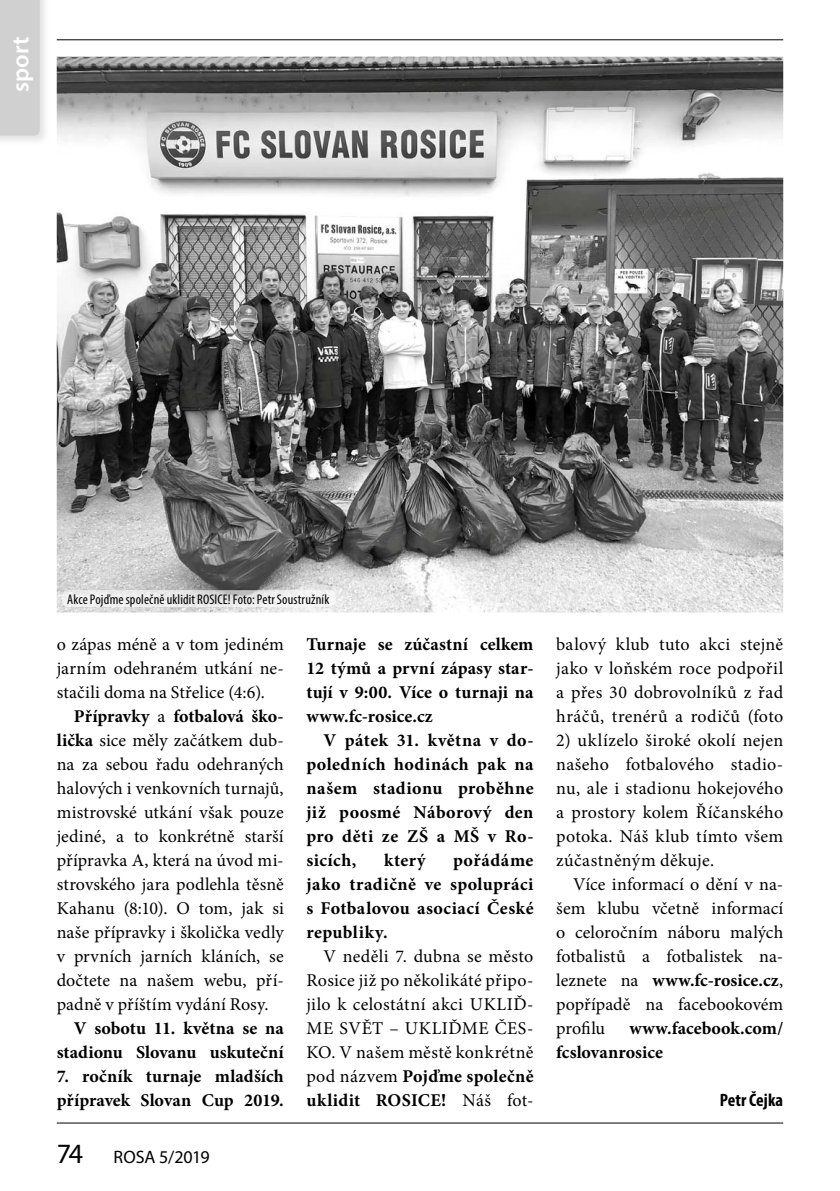
<style>
.page{position:relative;width:840px;height:1191px;background:#fff}
.page>*{position:absolute;margin:0;border:0;box-sizing:border-box;transform-origin:0 0}
.t1{font:600 24px "Myriad Pro";letter-spacing:-.005em;color:#fff}
.t2{font:18px/24px "Minion Pro";letter-spacing:.01em;color:#000;text-align:justify}
.t3{font:700 18px/24px "Minion Pro";letter-spacing:.01em;color:#000;text-align:justify}
.t4{font:18px "Myriad Pro";letter-spacing:-.005em;color:#000}
.t5{font:700 condensed 18px "Myriad Pro";letter-spacing:.005em;color:#000}
.t6{font:condensed 14px "Myriad Pro";letter-spacing:.01em;color:#000}
.s1{font-weight:700}
.s2{font-size:28px}
</style>
<div class="page">
<img style="left:57px;top:57px;width:725px;height:555px">
<div style="left:0;top:0;width:40px;height:136px;background:#d0d0d0"></div>
<img style="left:62px;top:590px;width:273px;height:17px;border-radius:6px">
<hr style="left:57px;top:1122px;width:725px;height:1px;background:#000">
<hr style="left:57px;top:39px;width:725px;height:1px;background:#000">
<h1 class="t1" style="left:11px;top:92px;width:56px;rotate:-90deg">sport</h1>
<p class="t6" style="left:67px;top:594px;width:263px">Akce Pojďme společně uklidit ROSICE! Foto: Petr Soustružník</p>
<p class="t2" style="left:57px;top:634px;width:228px">o zápas méně a v tom jediném jarním odehraném utkání ne&shy;stačili doma na Střelice (4:6).</p>
<p class="t2" style="left:57px;top:706px;width:228px;text-indent:17px"><span class="s1">Přípravky</span> a <span class="s1">fotbalová ško&shy;lička</span> sice měly začátkem dub&shy;na za sebou řadu odehraných halových i venkovních turnajů, mistrovské utkání však pouze jediné, a to konkrétně starší přípravka A, která na úvod mi&shy;strovského jara podlehla těsně Kahanu (8:10). O tom, jak si naše přípravky i školička vedly v prvních jarních kláních, se dočtete na našem webu, pří&shy;padně v příštím vydání Rosy.</p>
<p class="t3" style="left:57px;top:1018px;width:228px;text-align:right">V sobotu 11. května se na stadionu Slovanu uskuteční</p>
<p class="t3" style="left:57px;top:1065px;width:228px">7. ročník turnaje mladších přípravek Slovan Cup 2019.</p>
<p class="t4" style="left:57px;top:1150px;width:154px"><span class="s2">74</span> ROSA 5/2019</p>
<p class="t3" style="left:306px;top:634px;width:228px">Turnaje se zúčastní celkem 12 týmů a první zápasy star&shy;tují v 9:00. Více o turnaji na www.fc -rosice.cz</p>
<p class="t3" style="left:306px;top:730px;width:228px;text-indent:17px">V pátek 31. května v do&shy;poledních hodinách pak na našem stadionu proběhne již poosmé Náborový den pro děti ze ZŠ a MŠ v Ro&shy;sicích,</p>
<p class="t3" style="left:306px;top:850px;width:228px;text-indent:147px">pořádáme jako tradičně ve spolupráci s Fotbalovou asociací České republiky.</p>
<p class="t2" style="left:306px;top:946px;width:228px;text-indent:17px">V neděli 7. dubna se město Rosice již po několikáté připo&shy;jilo k celostátní akci UKLIĎ-ME SVĚT – UKLIĎME ČES-KO. V našem městě konkrétně pod názvem <span class="s1">Pojďme společně uklidit ROSICE!</span> Náš fot-</p>
<p class="t3" style="left:384px;top:850px;width:43px">který</p>
<p class="t2" style="left:556px;top:634px;width:228px">balový klub tuto akci stejně jako v loňském roce podpořil a přes 30 dobrovolníků z řad hráčů, trenérů a rodičů (foto</p>
<p class="t2" style="left:556px;top:730px;width:228px">2) uklízelo široké okolí nejen našeho fotbalového stadio&shy;nu, ale i stadionu hokejového a prostory kolem Říčanského potoka. Náš klub tímto všem zúčastněným děkuje.</p>
<p class="t2" style="left:556px;top:874px;width:228px;text-indent:17px">Více informací o dění v na&shy;šem klubu včetně informací o celoročním náboru malých fotbalistů a fotbalistek na&shy;leznete na <span class="s1">www.fc -rosice.cz</span>, popřípadě na facebookovém profilu</p>
<p class="t3" style="left:556px;top:1018px;width:228px;text-indent:73px">www.facebook.com/ fcslovanrosice</p>
<p class="t5" style="left:719px;top:1093px;width:65px">Petr Čejka</p>
</div>
